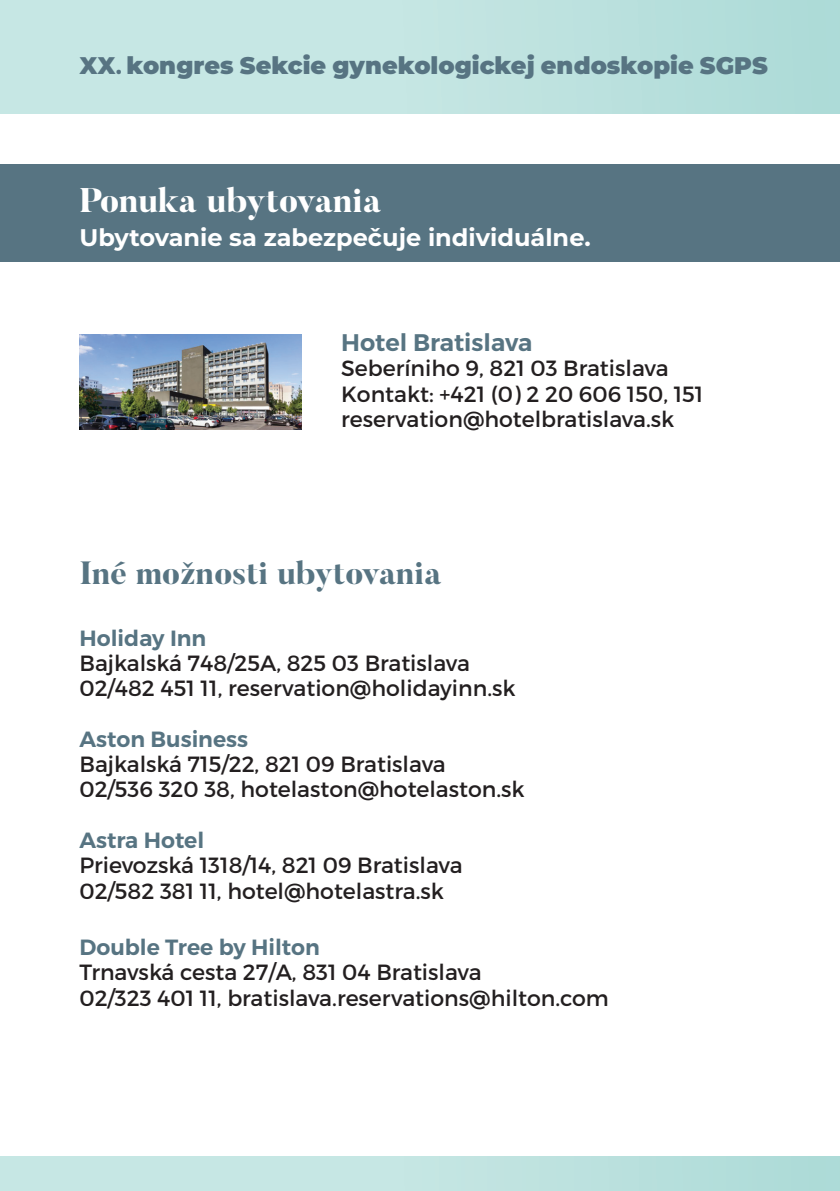
<style>
.page{position:relative;width:840px;height:1191px;background:#fff}
.page>*{position:absolute;margin:0;border:0;box-sizing:border-box;transform-origin:0 0}
.t1{font:800 34px "Butler";color:#fff}
.t2{font:800 32px "Butler";color:#577482}
.t3{font:900 24px "Montserrat";color:#577482}
.t4{font:700 24px "Montserrat";color:#fff}
.t5{font:600 24px "Montserrat";color:#577482}
.t6{font:22px/25.2px "Montserrat";color:#231f20}
.t7{font:600 22px "Montserrat";color:#577482}
.s1{font-weight:800}
</style>
<div class="page">
<div style="left:0;top:0;width:839px;height:113px;background:linear-gradient(to right,#cdeae7,#b2ddda)"></div>
<div style="left:0;top:1157px;width:839px;height:34px;background:linear-gradient(to right,#cdeae7,#b2ddda)"></div>
<hr style="left:839px;top:1157px;width:1px;height:34px;background:#addbd7">
<div style="left:0;top:164px;width:839px;height:98px;background:#577482"></div>
<img style="left:79px;top:334px;width:222px;height:96px">
<p class="t3" style="left:79px;top:47px;width:689px"><span class="s1">XX.</span> kongres Sekcie gynekologickej endoskopie SGPS</p>
<h1 class="t1" style="left:79px;top:179px;width:303px">Ponuka ubytovania</h1>
<p class="t4" style="left:79px;top:220px;width:512px">Ubytovanie sa zabezpečuje individuálne.</p>
<p class="t5" style="left:341px;top:328px;width:193px">Hotel Bratislava</p>
<p class="t6" style="left:341px;top:356px;width:363px">Seberíniho 9, 821 03 Bratislava<br>Kontakt: +421 (0) 2 20 606 150, 151 reservation@hotelbratislava.sk</p>
<h2 class="t2" style="left:79px;top:552px;width:363px">Iné možnosti ubytovania</h2>
<p class="t7" style="left:79px;top:624px;width:128px">Holiday Inn</p>
<p class="t6" style="left:79px;top:650px;width:437px">Bajkalská 748/25A, 825 03 Bratislava<br>02/482 451 11, reservation@holidayinn.sk</p>
<p class="t7" style="left:79px;top:725px;width:170px">Aston Business</p>
<p class="t6" style="left:79px;top:751px;width:446px">Bajkalská 715/22, 821 09 Bratislava<br>02/536 320 38, hotelaston@hotelaston.sk</p>
<p class="t7" style="left:79px;top:826px;width:126px">Astra Hotel</p>
<p class="t6" style="left:79px;top:852px;width:384px">Prievozská 1318/14, 821 09 Bratislava<br>02/582 381 11, hotel@hotelastra.sk</p>
<p class="t7" style="left:79px;top:933px;width:242px">Double Tree by Hilton</p>
<p class="t6" style="left:79px;top:959px;width:530px">Trnavská cesta 27/A, 831 04 Bratislava<br>02/323 401 11, bratislava.reservations@hilton.com</p>
</div>
